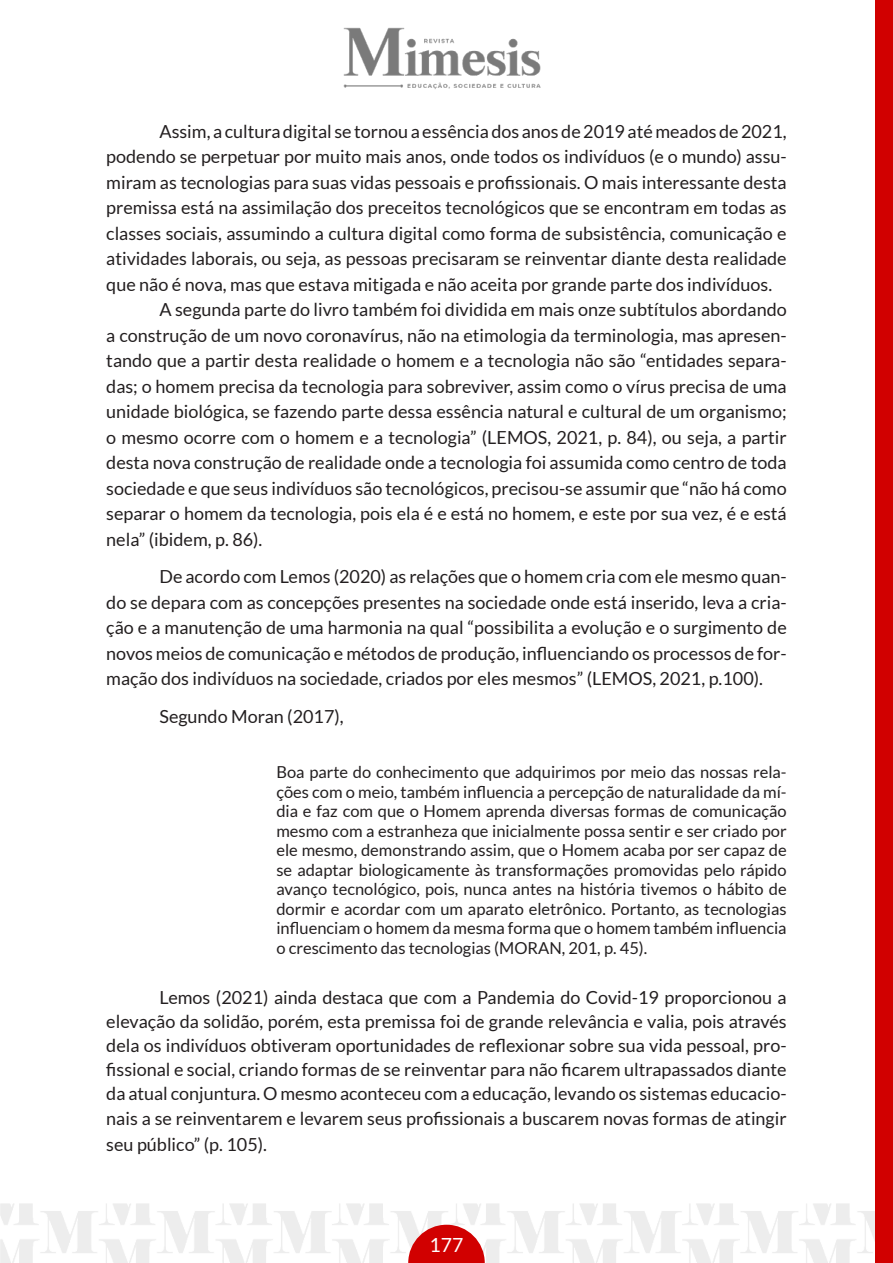
<style>
.page{position:relative;width:893px;height:1263px;background:#fff}
.page>*{position:absolute;margin:0;border:0;box-sizing:border-box;transform-origin:0 0}
.t1{font:19.5px "Lato";color:#fff}
.CORPO_DO_TEXTO{font:18px/25.5px "Lato";color:#231f20;text-align:justify}
.CITAÇÃO{font:16.5px/19.5px "Lato";color:#231f20;text-align:justify}
</style>
<div class="page">
<img style="left:0;top:1203px;width:876px;height:60px">
<img style="left:343px;top:27px;width:198px;height:62px">
<div style="left:876px;top:0;width:17px;height:1263px;background:#d10000"></div>
<svg style="left:408px;top:1225px;width:77px;height:38px;background:#d93535"></svg>
<p class="CORPO_DO_TEXTO" style="left:106px;top:118px;width:682px;text-indent:53px">Assim, a cultura digital se tornou a essência dos anos de 2019 até meados de 2021, podendo se perpetuar por muito mais anos, onde todos os indivíduos (e o mundo) assu&shy;miram as tecnologias para suas vidas pessoais e profissionais. O mais interessante desta premissa está na assimilação dos preceitos tecnológicos que se encontram em todas as classes sociais, assumindo a cultura digital como forma de subsistência, comunicação e atividades laborais, ou seja, as pessoas precisaram se reinventar diante desta realidade que não é nova, mas que estava mitigada e não aceita por grande parte dos indivíduos.</p>
<p class="CORPO_DO_TEXTO" style="left:106px;top:297px;width:682px;text-indent:53px">A segunda parte do livro também foi dividida em mais onze subtítulos abordando a construção de um novo coronavírus, não na etimologia da terminologia, mas apresen&shy;tando que a partir desta realidade o homem e a tecnologia não são “entidades separa&shy;das; o homem precisa da tecnologia para sobreviver, assim como o vírus precisa de uma unidade biológica, se fazendo parte dessa essência natural e cultural de um organismo; o mesmo ocorre com o homem e a tecnologia” (LEMOS, 2021, p. 84), ou seja, a partir desta nova construção de realidade onde a tecnologia foi assumida como centro de toda sociedade e que seus indivíduos são tecnológicos, precisou-se assumir que “não há como separar o homem da tecnologia, pois ela é e está no homem, e este por sua vez, é e está nela” (ibidem, p. 86).</p>
<p class="CORPO_DO_TEXTO" style="left:106px;top:564px;width:682px;text-indent:53px">De acordo com Lemos (2020) as relações que o homem cria com ele mesmo quan&shy;do se depara com as concepções presentes na sociedade onde está inserido, leva a cria&shy;ção e a manutenção de uma harmonia na qual “possibilita a evolução e o surgimento de novos meios de comunicação e métodos de produção, influenciando os processos de for&shy;mação dos indivíduos na sociedade, criados por eles mesmos” (LEMOS, 2021, p.100).</p>
<p class="CORPO_DO_TEXTO" style="left:159px;top:703px;width:186px">Segundo Moran (2017),</p>
<p class="CITAÇÃO" style="left:276px;top:763px;width:512px">Boa parte do conhecimento que adquirimos por meio das nossas rela&shy;ções com o meio, também influencia a percepção de naturalidade da mí&shy;dia e faz com que o Homem aprenda diversas formas de comunicação mesmo com a estranheza que inicialmente possa sentir e ser criado por ele mesmo, demonstrando assim, que o Homem acaba por ser capaz de se adaptar biologicamente às transformações promovidas pelo rápido avanço tecnológico, pois, nunca antes na história tivemos o hábito de dormir e acordar com um aparato eletrônico. Portanto, as tecnologias influenciam o homem da mesma forma que o homem também influencia o crescimento das tecnologias (MORAN, 201, p. 45).</p>
<p class="CORPO_DO_TEXTO" style="left:106px;top:985px;width:682px;line-height:24.5px;text-indent:53px">Lemos (2021) ainda destaca que com a Pandemia do Covid-19 proporcionou a elevação da solidão, porém, esta premissa foi de grande relevância e valia, pois através dela os indivíduos obtiveram oportunidades de reflexionar sobre sua vida pessoal, pro&shy;fissional e social, criando formas de se reinventar para não ficarem ultrapassados diante da atual conjuntura. O mesmo aconteceu com a educação, levando os sistemas educacio&shy;nais a se reinventarem e levarem seus profissionais a buscarem novas formas de atingir seu público” (p. 105).</p>
<p class="t1" style="left:429px;top:1234px;width:35px">177</p>
</div>
